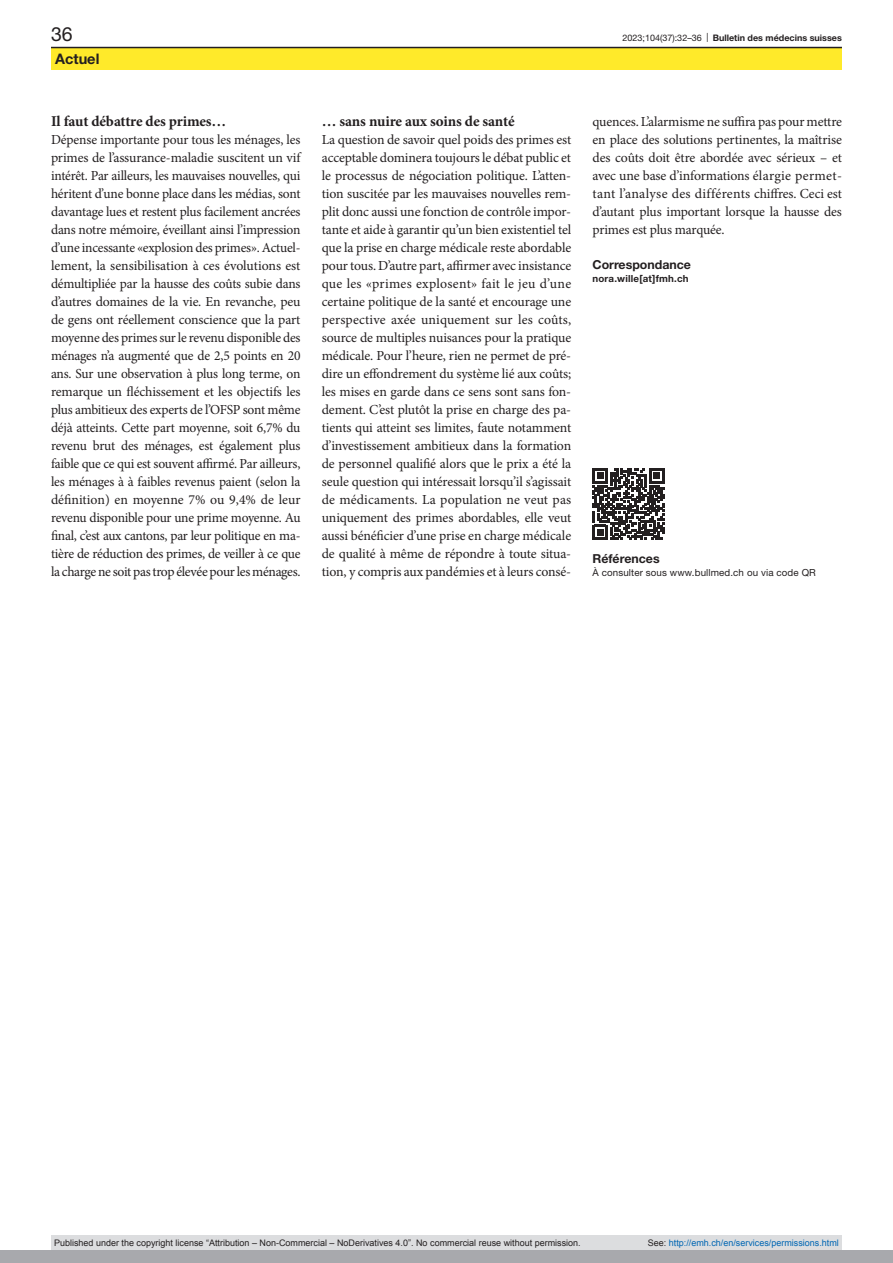
<style>
.page{position:relative;width:893px;height:1263px;background:#fff}
.page>*{position:absolute;margin:0;border:0;box-sizing:border-box;transform-origin:0 0}
.t1{font:19.5px "Helvetica Neue LT Pro";color:#231f20}
.head2{font:700 15px "Minion Pro";letter-spacing:-.01em;color:#231f20}
.t2{font:700 14.55px "Helvetica Neue LT Pro";color:#231f20}
.paragraph{font:13.8px/18px "Minion Pro";letter-spacing:-.02em;color:#231f20;text-align:justify}
.correspondence-head{font:700 12.3px "Helvetica Neue LT Pro";color:#231f20}
.online-ref-head{font:700 12.3px "Helvetica Neue LT Pro";color:#231f20}
.online-ref{font:9.75px "Helvetica Neue LT Pro";letter-spacing:.01em;color:#231f20}
.correspondence-e-mai{font:700 9.75px "Helvetica Neue LT Pro";letter-spacing:.02em;color:#231f20}
.t3{font:9px "Arial";color:#231f20}
.t4{font:9px "Arial";color:#0066b3}
.t5{font:700 9px "Helvetica Neue LT Pro";color:#231f20}
.s1{font-weight:400}
.s2{color:#231f20}
</style>
<div class="page">
<svg style="left:593px;top:468px;width:71px;height:72px"></svg>
<div style="left:0;top:1250px;width:893px;height:13px;background:#a8a9ad"></div>
<div style="left:51px;top:47px;width:791px;height:23px;background:#ffea2a"></div>
<hr style="left:51px;top:47px;width:791px;height:1px;background:#231f20">
<div style="left:51px;top:1235px;width:791px;height:15px;background:#dcdddf"></div>
<h1 class="t1" style="left:51px;top:22px;width:23px">36</h1>
<p class="t5" style="left:623px;top:32px;width:221px"><span class="s1">2023;104(37):32–36 |</span> Bulletin des médecins suisses</p>
<p class="t2" style="left:55px;top:49px;width:46px">Actuel</p>
<p class="head2" style="left:51px;top:111px;width:177px">Il faut débattre des primes…</p>
<p class="paragraph" style="left:51px;top:131px;width:251px">Dépense importante pour tous les ménages, les primes de l’assurance-maladie suscitent un vif intérêt. Par ailleurs, les mauvaises nouvelles, qui héritent d’une bonne place dans les médias, sont davantage lues et restent plus facilement ancrées dans notre mémoire, éveillant ainsi l’impression d’une incessante «explosion des primes». Actuel&shy;lement, la sensibilisation à ces évolutions est démultipliée par la hausse des coûts subie dans d’autres domaines de la vie. En revanche, peu de gens ont réellement conscience que la part moyenne des primes sur le revenu disponible des ménages n’a augmenté que de 2,5 points en 20 ans. Sur une observation à plus long terme, on remarque un fléchissement et les objectifs les plus ambitieux des experts de l’OFSP sont même déjà atteints. Cette part moyenne, soit 6,7% du revenu brut des ménages, est également plus faible que ce qui est souvent affirmé. Par ailleurs, les ménages à à faibles revenus paient (selon la définition) en moyenne 7% ou 9,4% de leur revenu disponible pour une prime moyenne. Au final, c’est aux cantons, par leur politique en ma&shy;tière de réduction des primes, de veiller à ce que la charge ne soit pas trop élevée pour les ménages.</p>
<p class="head2" style="left:322px;top:111px;width:194px">… sans nuire aux soins de santé</p>
<p class="paragraph" style="left:322px;top:131px;width:251px">La question de savoir quel poids des primes est acceptable dominera toujours le débat public et le processus de négociation politique. L’atten&shy;tion suscitée par les mauvaises nouvelles rem&shy;plit donc aussi une fonction de contrôle impor&shy;tante et aide à garantir qu’un bien existentiel tel que la prise en charge médicale reste abordable pour tous. D’autre part, affirmer avec insistance que les «primes explosent» fait le jeu d’une certaine politique de la santé et encourage une perspective axée uniquement sur les coûts, source de multiples nuisances pour la pratique médicale. Pour l’heure, rien ne permet de pré&shy;dire un effondrement du système lié aux coûts; les mises en garde dans ce sens sont sans fon&shy;dement. C’est plutôt la prise en charge des pa&shy;tients qui atteint ses limites, faute notamment d’investissement ambitieux dans la formation de personnel qualifié alors que le prix a été la seule question qui intéressait lorsqu’il s’agissait de médicaments. La population ne veut pas uniquement des primes abordables, elle veut aussi bénéficier d’une prise en charge médicale de qualité à même de répondre à toute situa&shy;tion, y compris aux pandémies et à leurs consé-</p>
<p class="paragraph" style="left:592px;top:113px;width:251px">quences. L’alarmisme ne suffira pas pour mettre en place des solutions pertinentes, la maîtrise des coûts doit être abordée avec sérieux – et avec une base d’informations élargie permet&shy;tant l’analyse des différents chiffres. Ceci est d’autant plus important lorsque la hausse des primes est plus marquée.</p>
<p class="correspondence-head" style="left:592px;top:256px;width:100px">Correspondance</p>
<p class="correspondence-e-mai" style="left:592px;top:272px;width:98px">nora.wille[at]fmh.ch</p>
<p class="online-ref-head" style="left:592px;top:550px;width:69px">Références</p>
<p class="online-ref" style="left:592px;top:567px;width:225px">À consulter sous www.bullmed.ch ou via code QR</p>
<p class="t3" style="left:54px;top:1237px;width:528px">Published under the copyright license “Attribution – Non-Commercial – NoDerivatives 4.0”. No commercial reuse without permission.</p>
<p class="t4" style="left:648px;top:1237px;width:193px"><span class="s2">See:</span> http://emh.ch/en/services/permissions.html</p>
</div>
